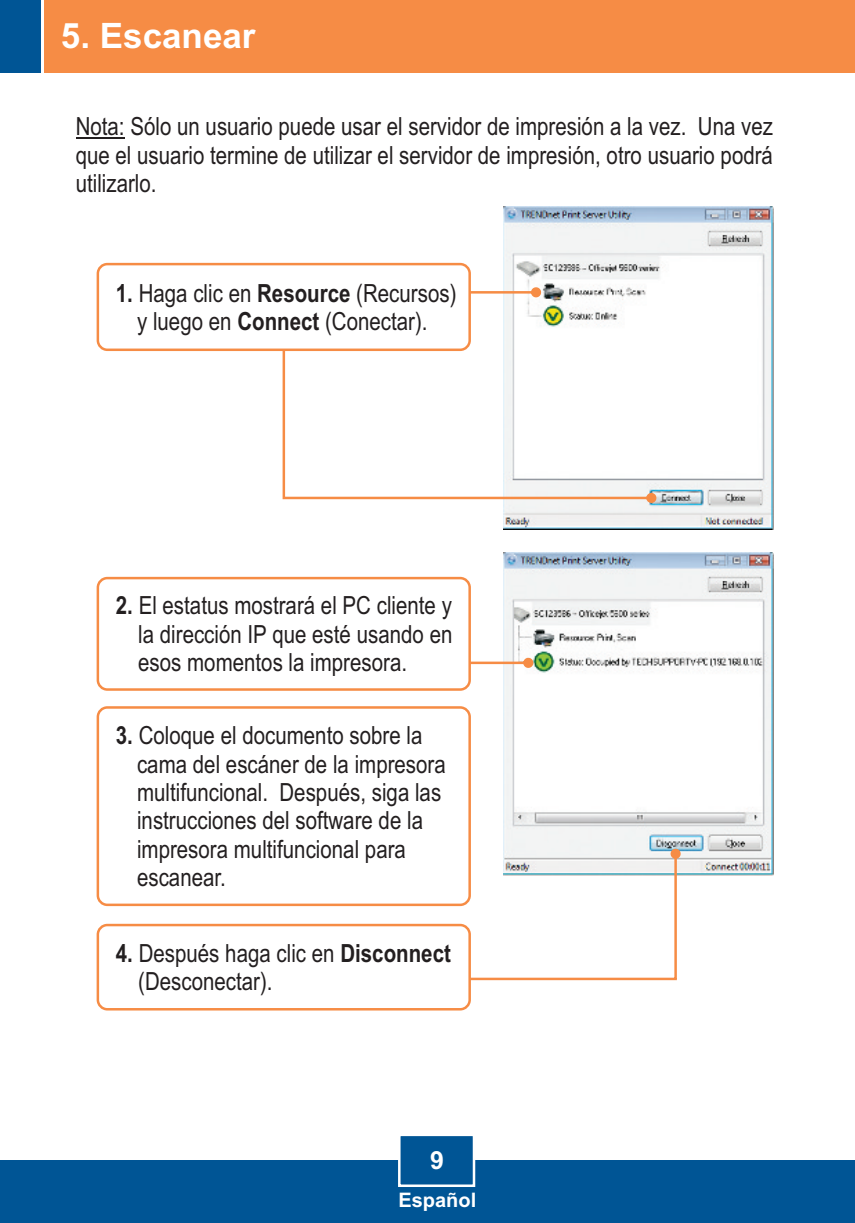
<style>
.page{position:relative;width:855px;height:1223px;background:#fff}
.page>*{position:absolute;margin:0;border:0;box-sizing:border-box;transform-origin:0 0}
.t1{font:700 35px "Arial";color:#fff}
.t2{font:25px/28.2px "Arial Narrow";color:#231f20}
.t3{font:700 25px "Arial";color:#fff}
.t4{font:700 20px "Arial";color:#fff}
.s1{font-weight:700}
</style>
<div class="page">
<div style="left:0;top:1160px;width:855px;height:62px;background:#005595"></div>
<div style="left:44px;top:0;width:811px;height:73px;background:#f68c45"></div>
<div style="left:0;top:0;width:41px;height:73px;background:#005595"></div>
<svg style="left:398px;top:1136px;width:78px;height:51px"></svg>
<img style="left:504px;top:552px;width:270px;height:323px">
<img style="left:504px;top:207px;width:270px;height:322px">
<svg style="left:471px;top:657px;width:62px;height:10px"></svg>
<svg style="left:471px;top:287px;width:70px;height:10px"></svg>
<svg style="left:283px;top:326px;width:373px;height:177px"></svg>
<svg style="left:435px;top:848px;width:246px;height:132px"></svg>
<div style="left:97px;top:706px;width:374px;height:199px;background:#fff;border:3px solid #f68c45;border-radius:9px"></div>
<hr style="left:76px;top:138px;width:49px;height:1px;background:#231f20">
<div style="left:97px;top:923px;width:374px;height:87px;background:#fff;border:3px solid #f68c45;border-radius:9px"></div>
<div style="left:97px;top:576px;width:374px;height:114px;background:#fff;border:3px solid #f68c45;border-radius:9px"></div>
<div style="left:97px;top:263px;width:374px;height:88px;background:#fff;border:3px solid #f68c45;border-radius:9px"></div>
<h1 class="t1" style="left:61px;top:22px;width:196px">5. Escanear</h1>
<p class="t2" style="left:76px;top:115px;width:699px;text-align:justify">Nota: Sólo un usuario puede usar el servidor de impresión a la vez. Una vez que el usuario termine de utilizar el servidor de impresión, otro usuario podrá utilizarlo.</p>
<p class="t2" style="left:116px;top:281px;width:342px;text-align:center"><span class="s1">1.</span> Haga clic en <span class="s1">Resource</span> (Recursos) y luego en <span class="s1">Connect</span> (Conectar).</p>
<p class="t2" style="left:138px;top:593px;width:316px;text-align:justify;text-indent:-22px"><span class="s1">2.</span> El estatus mostrará el PC cliente y la dirección IP que esté usando en esos momentos la impresora.</p>
<p class="t2" style="left:137px;top:723px;width:310px;text-indent:-21px"><span class="s1">3.</span> Coloque el documento sobre la cama del escáner de la impresora multifuncional. Después, siga las instrucciones del software de la impresora multifuncional para escanear.</p>
<p class="t2" style="left:138px;top:941px;width:314px;text-indent:-22px"><span class="s1">4.</span> Después haga clic en <span class="s1">Disconnect </span>(Desconectar).</p>
<p class="t3" style="left:430px;top:1150px;width:15px">9</p>
<p class="t4" style="left:398px;top:1191px;width:79px">Español</p>
</div>
